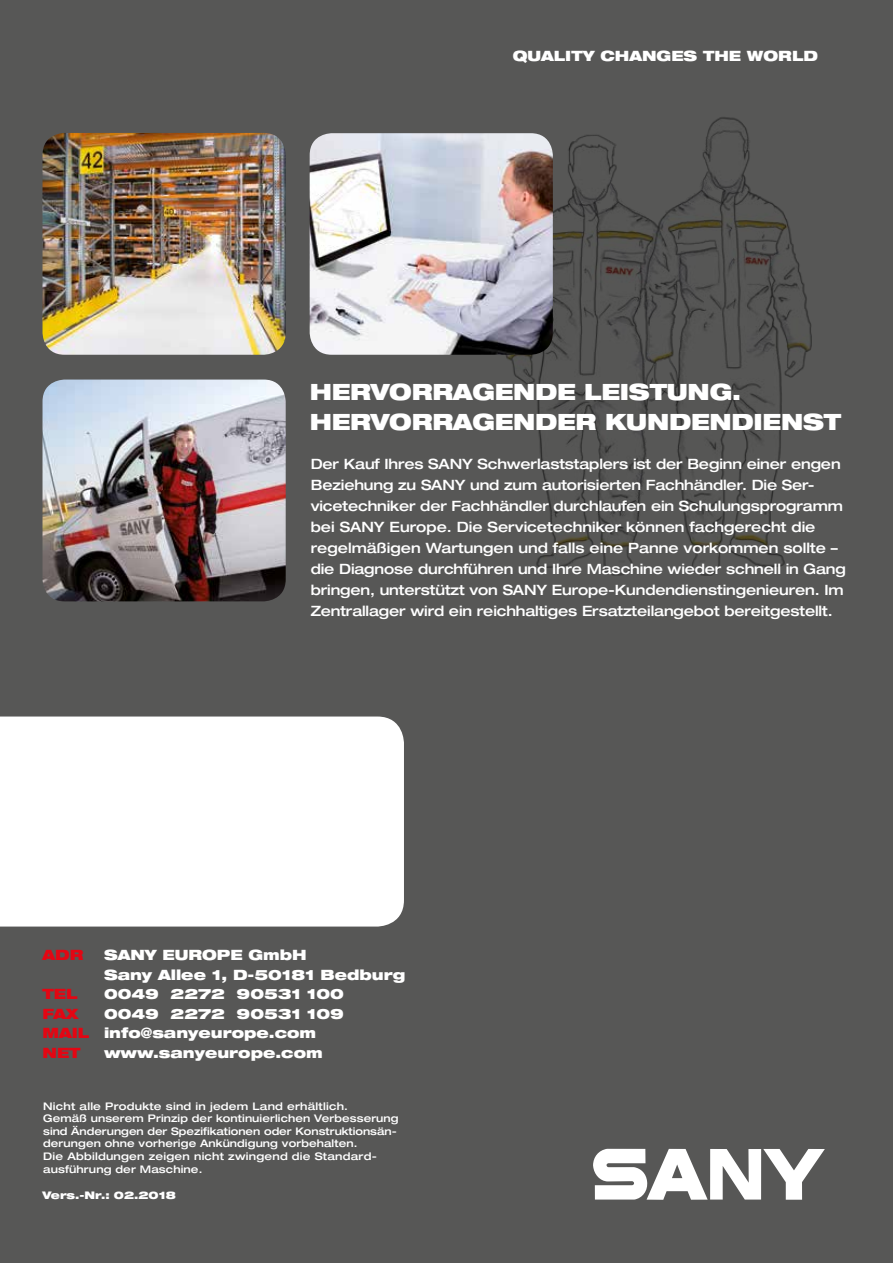
<style>
.page{position:relative;width:893px;height:1263px;background:#575756}
.page>*{position:absolute;margin:0;border:0;box-sizing:border-box;transform-origin:0 0}
.t1{font:900 expanded 22.5px/30px "Helvetica Neue";letter-spacing:-.01em;color:#fff}
.t2{font:500 expanded 14.25px/21px "Helvetica Neue";letter-spacing:-.01em;color:#fff}
.t3{font:900 expanded 14.25px/19.5px "Helvetica Neue";color:#fff}
.t4{font:900 expanded 14.25px "Helvetica Neue";color:#e30613}
.t5{font:500 expanded 10.5px/12.6px "Helvetica Neue";letter-spacing:.01em;color:#fff}
.t6{font:900 expanded 10.5px "Helvetica Neue";color:#fff}
.s1{color:#e30613}
.s2{color:#575756}
</style>
<div class="page">
<div style="left:0;top:716px;width:404px;height:210px;background:#fff"></div>
<svg style="left:593px;top:1149px;width:232px;height:51px"></svg>
<img style="left:43px;top:133px;width:243px;height:222px">
<img style="left:43px;top:380px;width:243px;height:221px">
<img style="left:506px;top:117px;width:306px;height:459px">
<img style="left:310px;top:133px;width:243px;height:222px">
<p class="t3" style="left:513px;top:45px;width:307px">QUALITY CHANGES THE WORLD</p>
<h1 class="t1" style="left:310px;top:376px;width:533px">HERVORRAGENDE LEISTUNG.<br>HERVORRAGENDER KUNDENDIENST</h1>
<p class="t2" style="left:311px;top:453px;width:537px">Der Kauf Ihres SANY Schwerlaststaplers ist der Beginn einer engen Beziehung zu SANY und zum autorisierten Fachhändler. Die Ser&shy;vicetechniker der Fachhändler durchlaufen ein Schulungsprogramm bei SANY Europe. Die Servicetechniker können fachgerecht die regelmäßigen Wartungen und falls eine Panne vorkommen sollte – die Diagnose durchführen und Ihre Maschine wieder schnell in Gang bringen, unterstützt von SANY Europe-Kundendienstingenieuren. Im Zentrallager wird ein reichhaltiges Ersatzteilangebot bereitgestellt.</p>
<p class="t4" style="left:43px;top:946px;width:42px">ADR</p>
<p class="t3" style="left:104px;top:945px;width:303px">SANY EUROPE GmbH<br>Sany Allee 1, D-50181 Bedburg</p>
<p class="t4" style="left:43px;top:985px;width:36px">TEL</p>
<p class="t3" style="left:104px;top:984px;width:241px">0049 2272 90531 100</p>
<p class="t4" style="left:43px;top:1004px;width:38px">FAX</p>
<p class="t3" style="left:43px;top:1003px;width:303px;text-indent:62px">0049 2272 90531 109<br><span class="s1">MAIL</span><span class="s2">i</span> info@sanyeurope.com<br><span class="s1">NET</span></p>
<p class="t3" style="left:104px;top:1042px;width:220px">www.sanyeurope.com</p>
<p class="t5" style="left:43px;top:1099px;width:357px">Nicht alle Produkte sind in jedem Land erhältlich.<br>Gemäß unserem Prinzip der kontinuierlichen Verbesserung sind Änderungen der Spezifikationen oder Konstruktionsän&shy;derungen ohne vorherige Ankündigung vorbehalten.<br>Die Abbildungen zeigen nicht zwingend die Standard&shy;ausführung der Maschine.</p>
<p class="t6" style="left:43px;top:1189px;width:135px">Vers.-Nr.: 02.2018</p>
</div>
